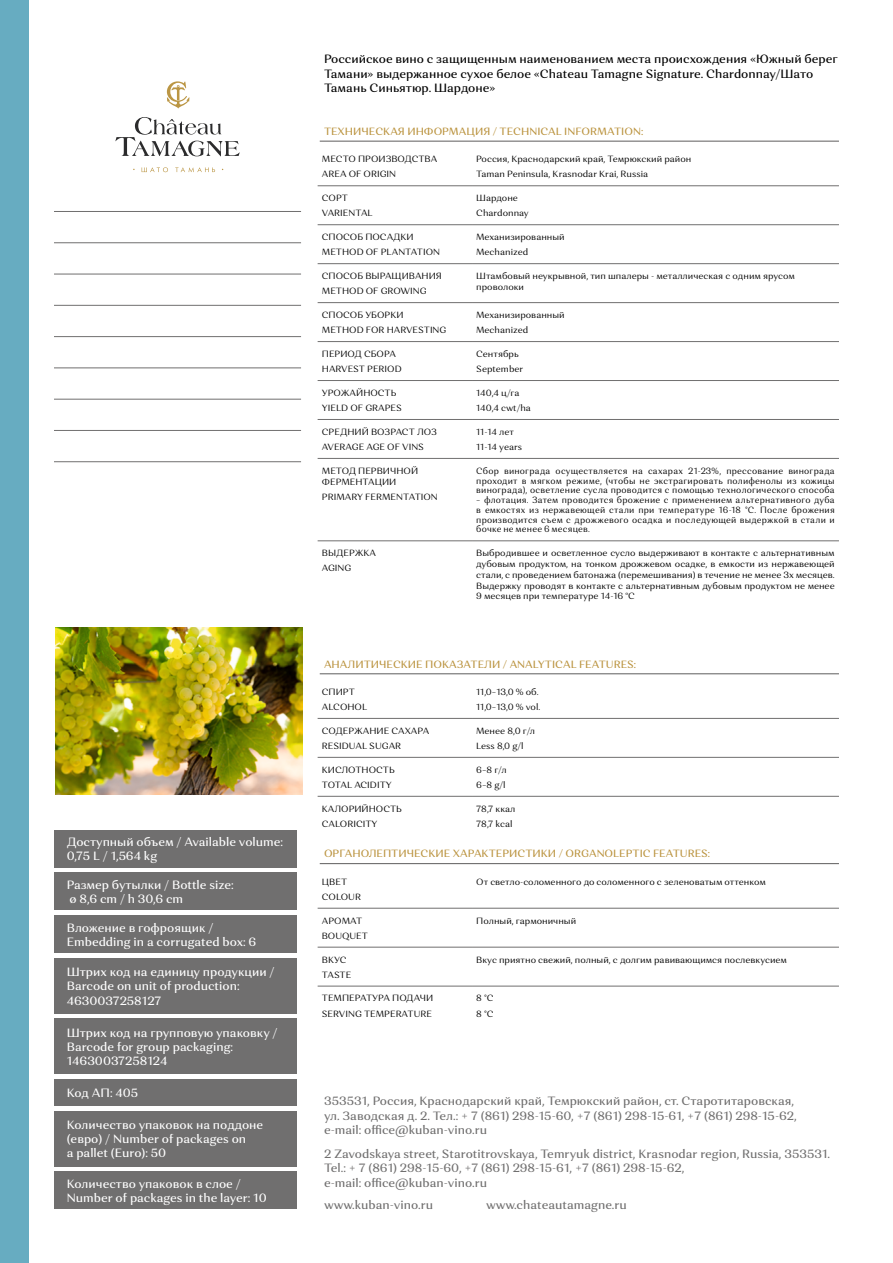
<style>
.page{position:relative;width:893px;height:1263px;background:#fff}
.page>*{position:absolute;margin:0;border:0;box-sizing:border-box;transform-origin:0 0}
.t1{font:500 12px/14.4px "Orchidea Pro";color:#fff}
.t2{font:500 12px/14.4px "Orchidea Pro";color:#706f6f}
.t3{font:500 12px/14.4px "Orchidea Pro";color:#000}
.t4{font:500 10.5px "Orchidea Pro";color:#bb9440}
.t5{font:9px/15px "Orchidea Pro";color:#000}
.t6{font:9px/9.8px "Orchidea Pro";color:#000;text-align:justify;scale:.95 1}
</style>
<div class="page">
<hr style="left:54px;top:211px;width:247px;height:1px;background:#706f6f">
<hr style="left:54px;top:336px;width:247px;height:1px;background:#706f6f">
<hr style="left:54px;top:274px;width:247px;height:1px;background:#706f6f">
<hr style="left:54px;top:399px;width:247px;height:1px;background:#706f6f">
<hr style="left:54px;top:242px;width:247px;height:1px;background:#706f6f">
<hr style="left:54px;top:367px;width:247px;height:1px;background:#706f6f">
<hr style="left:54px;top:305px;width:247px;height:1px;background:#706f6f">
<hr style="left:54px;top:430px;width:247px;height:1px;background:#706f6f">
<hr style="left:54px;top:461px;width:247px;height:1px;background:#706f6f">
<div style="left:0;top:0;width:29px;height:1263px;background:#67acc1"></div>
<div style="left:54px;top:830px;width:242px;height:37px;background:#706f6f"></div>
<div style="left:54px;top:872px;width:242px;height:38px;background:#706f6f"></div>
<div style="left:54px;top:915px;width:242px;height:38px;background:#706f6f"></div>
<div style="left:54px;top:1171px;width:242px;height:38px;background:#706f6f"></div>
<div style="left:54px;top:1079px;width:242px;height:26px;background:#706f6f"></div>
<div style="left:54px;top:1111px;width:242px;height:55px;background:#706f6f"></div>
<div style="left:54px;top:958px;width:242px;height:55px;background:#706f6f"></div>
<div style="left:54px;top:1019px;width:242px;height:55px;background:#706f6f"></div>
<img style="left:55px;top:627px;width:247px;height:168px">
<hr style="left:320px;top:141px;width:519px;height:1px;background:#706f6f">
<hr style="left:320px;top:673px;width:519px;height:1px;background:#706f6f">
<hr style="left:320px;top:863px;width:519px;height:1px;background:#706f6f">
<hr style="left:318px;top:185px;width:154px;height:1px;background:#706f6f">
<hr style="left:472px;top:185px;width:367px;height:1px;background:#706f6f">
<hr style="left:318px;top:224px;width:154px;height:1px;background:#706f6f">
<hr style="left:472px;top:224px;width:367px;height:1px;background:#706f6f">
<hr style="left:318px;top:263px;width:154px;height:1px;background:#706f6f">
<hr style="left:472px;top:263px;width:367px;height:1px;background:#706f6f">
<hr style="left:318px;top:302px;width:154px;height:1px;background:#706f6f">
<hr style="left:472px;top:302px;width:367px;height:1px;background:#706f6f">
<hr style="left:318px;top:341px;width:154px;height:1px;background:#706f6f">
<hr style="left:472px;top:341px;width:367px;height:1px;background:#706f6f">
<hr style="left:318px;top:380px;width:154px;height:1px;background:#706f6f">
<hr style="left:472px;top:380px;width:367px;height:1px;background:#706f6f">
<hr style="left:318px;top:419px;width:154px;height:1px;background:#706f6f">
<hr style="left:472px;top:419px;width:367px;height:1px;background:#706f6f">
<hr style="left:318px;top:458px;width:154px;height:1px;background:#706f6f">
<hr style="left:472px;top:458px;width:367px;height:1px;background:#706f6f">
<hr style="left:318px;top:541px;width:154px;height:1px;background:#706f6f">
<hr style="left:472px;top:541px;width:367px;height:1px;background:#706f6f">
<hr style="left:318px;top:718px;width:154px;height:1px;background:#706f6f">
<hr style="left:472px;top:718px;width:367px;height:1px;background:#706f6f">
<hr style="left:318px;top:757px;width:154px;height:1px;background:#706f6f">
<hr style="left:472px;top:757px;width:367px;height:1px;background:#706f6f">
<hr style="left:318px;top:796px;width:154px;height:1px;background:#706f6f">
<hr style="left:472px;top:796px;width:367px;height:1px;background:#706f6f">
<hr style="left:318px;top:908px;width:154px;height:1px;background:#706f6f">
<hr style="left:472px;top:908px;width:367px;height:1px;background:#706f6f">
<hr style="left:318px;top:947px;width:154px;height:1px;background:#706f6f">
<hr style="left:472px;top:947px;width:367px;height:1px;background:#706f6f">
<hr style="left:318px;top:986px;width:154px;height:1px;background:#706f6f">
<hr style="left:472px;top:986px;width:367px;height:1px;background:#706f6f">
<svg style="left:115px;top:117px;width:125px;height:39px"></svg>
<svg style="left:142px;top:167px;width:26px;height:5px"></svg>
<svg style="left:175px;top:167px;width:40px;height:5px"></svg>
<svg style="left:167px;top:81px;width:22px;height:27px"></svg>
<h1 class="t1" style="left:67px;top:834px;width:218px">Доступный объем / Available volume:<br>0,75 L / 1,564 kg</h1>
<h1 class="t1" style="left:67px;top:877px;width:169px">Размер бутылки / Bottle size: ø 8,6 cm / h 30,6 сm</h1>
<h1 class="t1" style="left:67px;top:920px;width:191px">Вложение в гофроящик /<br>Embedding in a corrugated box: 6</h1>
<h1 class="t1" style="left:67px;top:965px;width:209px">Штрих код на единицу продукции /<br>Barcode on unit of production:<br>4630037258127</h1>
<h1 class="t1" style="left:67px;top:1025px;width:212px">Штрих код на групповую упаковку /<br>Barcode for group packaging:<br>14630037258124</h1>
<h1 class="t1" style="left:67px;top:1086px;width:73px">Код АП: 405</h1>
<h1 class="t1" style="left:67px;top:1117px;width:198px">Количество упаковок на поддоне (евро) / Number of packages on<br>a pallet (Euro): 50</h1>
<h1 class="t1" style="left:67px;top:1176px;width:202px">Количество упаковок в слое /<br>Number of packages in the layer: 10</h1>
<h1 class="t3" style="left:324px;top:52px;width:515px">Российское вино с защищенным наименованием места происхождения «Южный берег<br>Тамани» выдержанное сухое белое «Chateau Tamagne Signature. Chardonnay/Шато<br>Тамань Синьятюр. Шардоне»</h1>
<p class="t4" style="left:324px;top:125px;width:321px">ТЕХНИЧЕСКАЯ ИНФОРМАЦИЯ / TECHNICAL INFORMATION:</p>
<p class="t5" style="left:322px;top:152px;width:117px">МЕСТО ПРОИЗВОДСТВА<br>AREA OF ORIGIN</p>
<p class="t5" style="left:476px;top:152px;width:217px">Россия, Краснодарский край, Темрюкский район<br>Taman Peninsula, Krasnodar Krai, Russia</p>
<p class="t5" style="left:322px;top:191px;width:52px">СОРТ<br>VARIENTAL</p>
<p class="t5" style="left:476px;top:191px;width:54px">Шардоне<br>Chardonnay</p>
<p class="t5" style="left:322px;top:229px;width:120px">СПОСОБ ПОСАДКИ<br>METHOD OF PLANTATION</p>
<p class="t5" style="left:476px;top:229px;width:90px">Механизированный<br>Mechanized</p>
<p class="t5" style="left:322px;top:268px;width:121px">СПОСОБ ВЫРАЩИВАНИЯ<br>METHOD OF GROWING</p>
<p class="t5" style="left:476px;top:271px;width:320px;line-height:10.8px">Штамбовый неукрывной, тип шпалеры - металлическая с одним ярусом проволоки</p>
<p class="t5" style="left:322px;top:307px;width:126px">СПОСОБ УБОРКИ<br>METHOD FOR HARVESTING</p>
<p class="t5" style="left:476px;top:307px;width:90px">Механизированный<br>Mechanized</p>
<p class="t5" style="left:322px;top:346px;width:81px">ПЕРИОД СБОРА<br>HARVEST PERIOD</p>
<p class="t5" style="left:476px;top:346px;width:49px">Сентябрь<br>September</p>
<p class="t5" style="left:322px;top:385px;width:82px">УРОЖАЙНОСТЬ<br>YIELD OF GRAPES</p>
<p class="t5" style="left:476px;top:385px;width:56px">140,4 ц/га<br>140,4 cwt/ha</p>
<p class="t5" style="left:322px;top:424px;width:117px">СРЕДНИЙ ВОЗРАСТ ЛОЗ<br>AVERAGE AGE OF VINS</p>
<p class="t5" style="left:476px;top:424px;width:47px">11-14 лет<br>11-14 years</p>
<p class="t5" style="left:322px;top:465px;width:98px;line-height:10.8px">МЕТОД ПЕРВИЧНОЙ<br>ФЕРМЕНТАЦИИ</p>
<p class="t5" style="left:322px;top:489px;width:117px">PRIMARY FERMENTATION</p>
<p class="t6" style="left:476px;top:466px;width:379px">Сбор винограда осуществляется на сахарах 21-23%, прессование винограда проходит в мягком режиме, (чтобы не экстрагировать полифенолы из кожицы винограда), осветление сусла проводится с помощью технологического способа</p>
<p class="t6" style="left:476px;top:495px;width:379px">– флотация. Затем проводится брожение с применением альтернативного дуба в емкостях из нержавеющей стали при температуре 16-18 °С. После брожения производится съем с дрожжевого осадка и последующей выдержкой в стали и бочке не менее 6 месяцев.</p>
<p class="t5" style="left:322px;top:546px;width:56px">ВЫДЕРЖКА<br>AGING</p>
<p class="t5" style="left:476px;top:548px;width:360px;line-height:10.8px;text-align:justify">Выбродившее и осветленное сусло выдерживают в контакте с альтернативным дубовым продуктом, на тонком дрожжевом осадке, в емкости из нержавеющей стали, с проведением батонажа (перемешивания) в течение не менее 3х месяцев.<br>Выдержку проводят в контакте с альтернативным дубовым продуктом не менее 9 месяцев при температуре 14-16 ºC</p>
<p class="t4" style="left:324px;top:657px;width:314px">АНАЛИТИЧЕСКИЕ ПОКАЗАТЕЛИ / ANALYTICAL FEATURES:</p>
<p class="t5" style="left:322px;top:684px;width:47px">СПИРТ<br>ALCOHOL</p>
<p class="t5" style="left:476px;top:684px;width:66px">11,0–13,0 % об.<br>11,0–13,0 % vol.</p>
<p class="t5" style="left:322px;top:723px;width:109px">СОДЕРЖАНИЕ САХАРA<br>RESIDUAL SUGAR</p>
<p class="t5" style="left:476px;top:723px;width:60px">Менее 8,0 г/л<br>Less 8,0 g/l</p>
<p class="t5" style="left:322px;top:762px;width:74px">КИСЛОТНОСТЬ<br>TOTAL ACIDITY</p>
<p class="t5" style="left:476px;top:762px;width:32px">6–8 г/л<br>6–8 g/l</p>
<p class="t5" style="left:322px;top:801px;width:82px">КАЛОРИЙНОСТЬ<br>CALORICITY</p>
<p class="t5" style="left:476px;top:801px;width:41px">78,7 ккал<br>78,7 kcal</p>
<p class="t4" style="left:324px;top:847px;width:388px">ОРГАНОЛЕПТИЧЕСКИЕ ХАРАКТЕРИСТИКИ / ORGANOLEPTIC FEATURES:</p>
<p class="t5" style="left:322px;top:874px;width:41px">ЦВЕТ<br>COLOUR</p>
<p class="t5" style="left:476px;top:874px;width:291px">От светло-соломенного до соломенного с зеленоватым оттенком</p>
<p class="t5" style="left:322px;top:913px;width:48px">АРОМАT<br>BOUQUET</p>
<p class="t5" style="left:476px;top:913px;width:101px">Полный, гармоничный</p>
<p class="t5" style="left:322px;top:952px;width:31px">ВКУС<br>TASTE</p>
<p class="t5" style="left:476px;top:952px;width:312px">Вкус приятно свежий, полный, с долгим равивающимся послевкусием</p>
<p class="t5" style="left:322px;top:991px;width:113px">ТЕМПЕРАТУРА ПОДАЧИ<br>SERVING TEMPERATURE</p>
<p class="t5" style="left:476px;top:991px;width:19px">8 °C<br>8 °C</p>
<h1 class="t2" style="left:324px;top:1094px;width:474px">353531, Россия, Краснодарский край, Темрюкский район, ст. Старотитаровская, ул. Заводская д. 2. Тел.: + 7 (861) 298-15-60, +7 (861) 298-15-61, +7 (861) 298-15-62, e-mail: office@kuban-vino.ru</h1>
<h1 class="t2" style="left:324px;top:1146px;width:508px">2 Zavodskaya street, Starotitrovskaya, Temryuk district, Krasnodar region, Russia, 353531.<br>Tel.: + 7 (861) 298-15-60, +7 (861) 298-15-61, +7 (861) 298-15-62,<br>e-mail: office@kuban-vino.ru</h1>
<h1 class="t2" style="left:324px;top:1197px;width:111px">www.kuban-vino.ru</h1>
<h1 class="t2" style="left:486px;top:1197px;width:142px">www.chateautamagne.ru</h1>
</div>
